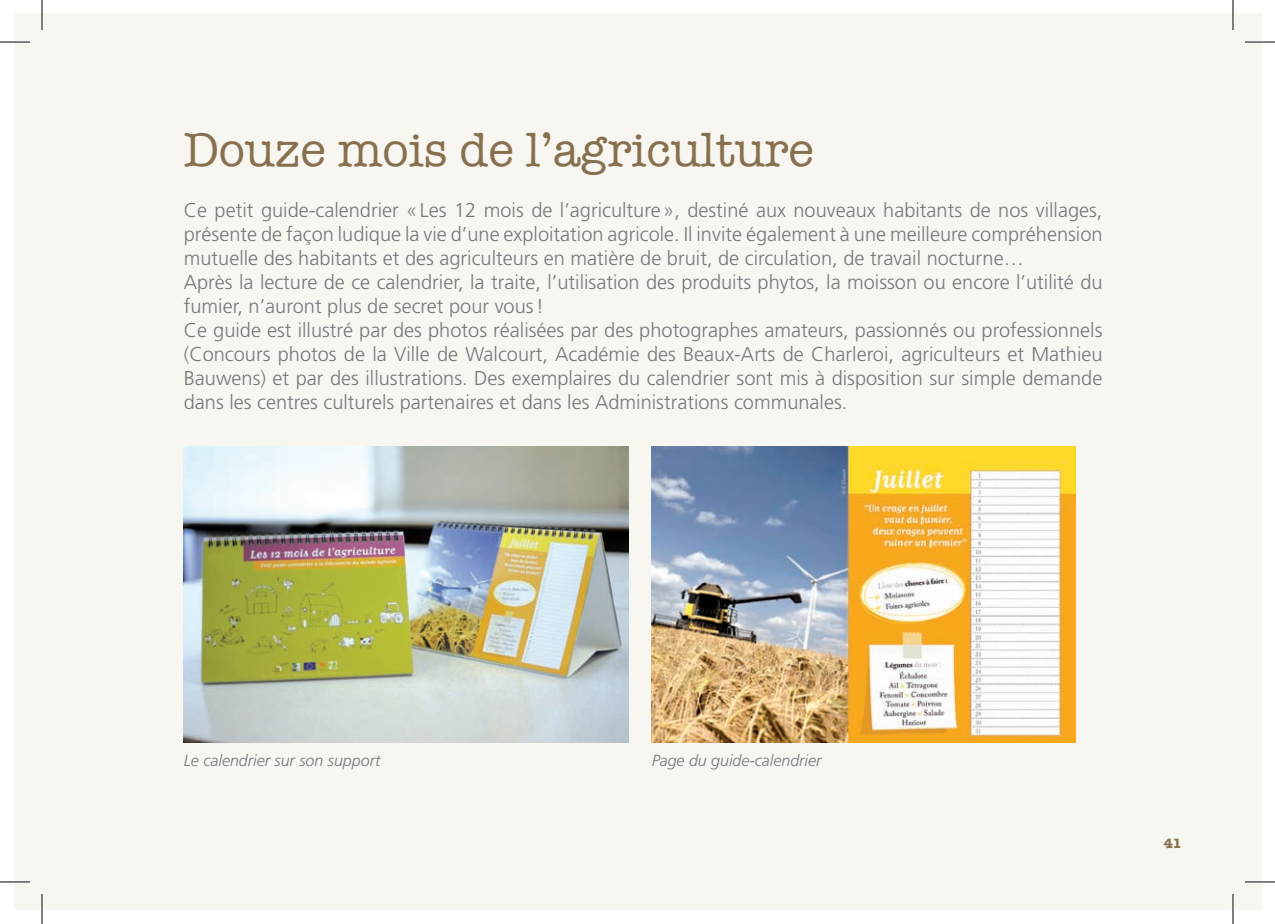
<style>
.page{position:relative;width:1275px;height:924px;background:#fff}
.page>*{position:absolute;margin:0;border:0;box-sizing:border-box;transform-origin:0 0}
.t1{font:48.2px "American Typewriter";color:#87704d}
.t2{font:300 20px/24px "Frutiger";color:#76787b}
.t3{font:italic 300 16px "Frutiger";color:#76787b}
.t4{font:700 14px "American Typewriter";color:#87704d}
</style>
<div class="page">
<div style="left:14px;top:14px;width:1247px;height:895px;background:#f7f6f1"></div>
<img style="left:184px;top:446px;width:444px;height:295px">
<img style="left:651px;top:446px;width:424px;height:295px">
<hr style="left:0;top:41px;width:30px;height:2px;background:#fff">
<hr style="left:1245px;top:41px;width:30px;height:2px;background:#fff">
<hr style="left:0;top:880px;width:30px;height:2px;background:#fff">
<hr style="left:1245px;top:880px;width:30px;height:2px;background:#fff">
<hr style="left:41px;top:0;width:2px;height:30px;background:#fff">
<hr style="left:41px;top:893px;width:2px;height:30px;background:#fff">
<hr style="left:1231px;top:0;width:3px;height:30px;background:#fff">
<hr style="left:1231px;top:893px;width:3px;height:30px;background:#fff">
<hr style="left:0;top:42px;width:30px;height:1px;background:#000">
<hr style="left:1245px;top:42px;width:30px;height:1px;background:#000">
<hr style="left:0;top:881px;width:30px;height:1px;background:#000">
<hr style="left:1245px;top:881px;width:30px;height:1px;background:#000">
<hr style="left:42px;top:0;width:1px;height:30px;background:#000">
<hr style="left:42px;top:893px;width:1px;height:30px;background:#000">
<hr style="left:1232px;top:0;width:1px;height:30px;background:#000">
<hr style="left:1232px;top:893px;width:1px;height:30px;background:#000">
<h1 class="t1" style="left:184px;top:113px;width:631px">Douze mois de l’agriculture</h1>
<p class="t2" style="left:184px;top:197px;width:920px">Ce petit guide-calendrier «Les 12 mois de l’agriculture», destiné aux nouveaux habitants de nos villages, présente de façon ludique la vie d’une exploitation agricole. Il invite également à une meilleure compréhension mutuelle des habitants et des agriculteurs en matière de bruit, de circulation, de travail nocturne…<br>Après la lecture de ce calendrier, la traite, l’utilisation des produits phytos, la moisson ou encore l’utilité du fumier, n’auront plus de secret pour vous!<br>Ce guide est illustré par des photos réalisées par des photographes amateurs, passionnés ou professionnels (Concours photos de la Ville de Walcourt, Académie des Beaux-Arts de Charleroi, agriculteurs et Mathieu Bauwens) et par des illustrations. Des exemplaires du calendrier sont mis à disposition sur simple demande dans les centres culturels partenaires et dans les Administrations communales.</p>
<p class="t3" style="left:184px;top:751px;width:198px">Le calendrier sur son support</p>
<p class="t3" style="left:651px;top:751px;width:171px">Page du guide-calendrier</p>
<p class="t4" style="left:1164px;top:830px;width:19px">41</p>
</div>
